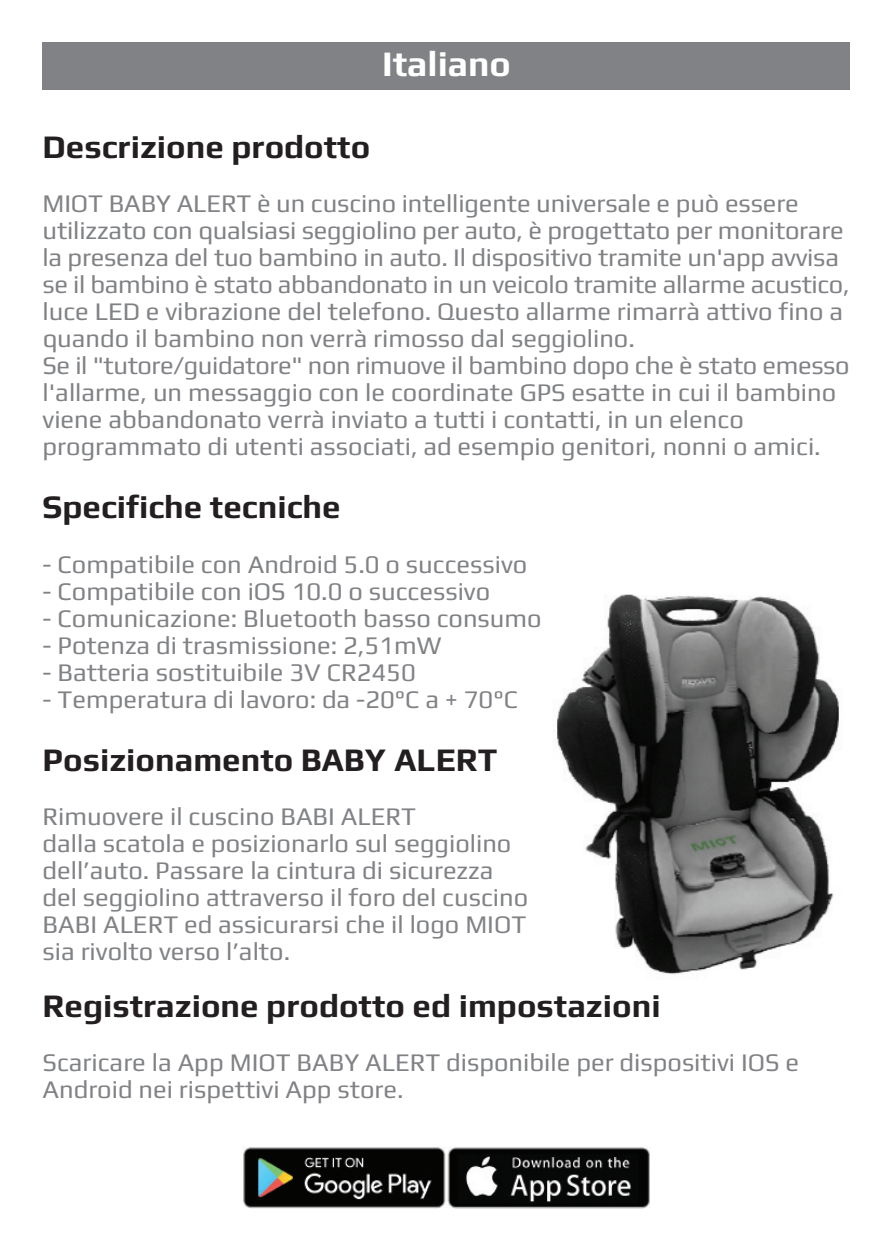
<style>
.page{position:relative;width:893px;height:1259px;background:#fff}
.page>*{position:absolute;margin:0;border:0;box-sizing:border-box;transform-origin:0 0}
.t1{font:700 36px "Play";color:#fff}
.t2{font:700 33px "Play";color:#231f20}
.t3{font:25.5px/27px "Play";color:#808285}
</style>
<div class="page">
<div style="left:43px;top:43px;width:807px;height:47px;background:#808285"></div>
<img style="left:243px;top:1146px;width:407px;height:62px">
<img style="left:556px;top:594px;width:283px;height:381px">
<h1 class="t1" style="left:382px;top:43px;width:130px">Italiano</h1>
<p class="t2" style="left:43px;top:128px;width:329px">Descrizione prodotto</p>
<p class="t3" style="left:43px;top:190px;width:809px">MIOT BABY ALERT è un cuscino intelligente universale e può essere utilizzato con qualsiasi seggiolino per auto, è progettato per monitorare la presenza del tuo bambino in auto. Il dispositivo tramite un'app avvisa se il bambino è stato abbandonato in un veicolo tramite allarme acustico, luce LED e vibrazione del telefono. Questo allarme rimarrà attivo fino a quando il bambino non verrà rimosso dal seggiolino.<br>Se il "tutore/guidatore" non rimuove il bambino dopo che è stato emesso l'allarme, un messaggio con le coordinate GPS esatte in cui il bambino viene abbandonato verrà inviato a tutti i contatti, in un elenco programmato di utenti associati, ad esempio genitori, nonni o amici.</p>
<p class="t2" style="left:43px;top:488px;width:300px">Specifiche tecniche</p>
<p class="t3" style="left:43px;top:550px;width:486px">- Compatibile con Android 5.0 o successivo</p>
<p class="t3" style="left:43px;top:577px;width:449px">- Compatibile con iOS 10.0 o successivo</p>
<p class="t3" style="left:43px;top:604px;width:501px">- Comunicazione: Bluetooth basso consumo</p>
<p class="t3" style="left:43px;top:631px;width:400px">- Potenza di trasmissione: 2,51mW</p>
<p class="t3" style="left:43px;top:658px;width:375px">- Batteria sostituibile 3V CR2450</p>
<p class="t3" style="left:43px;top:685px;width:477px">- Temperatura di lavoro: da -20°C a + 70°C</p>
<p class="t2" style="left:43px;top:740px;width:457px">Posizionamento BABY ALERT</p>
<p class="t3" style="left:43px;top:802px;width:487px">Rimuovere il cuscino BABI ALERT<br>dalla scatola e posizionarlo sul seggiolino dell’auto. Passare la cintura di sicurezza del seggiolino attraverso il foro del cuscino BABI ALERT ed assicurarsi che il logo MIOT sia rivolto verso l’alto.</p>
<p class="t2" style="left:43px;top:986px;width:620px">Registrazione prodotto ed impostazioni</p>
<p class="t3" style="left:43px;top:1048px;width:758px">Scaricare la App MIOT BABY ALERT disponibile per dispositivi IOS e<br>Android nei rispettivi App store.</p>
</div>
